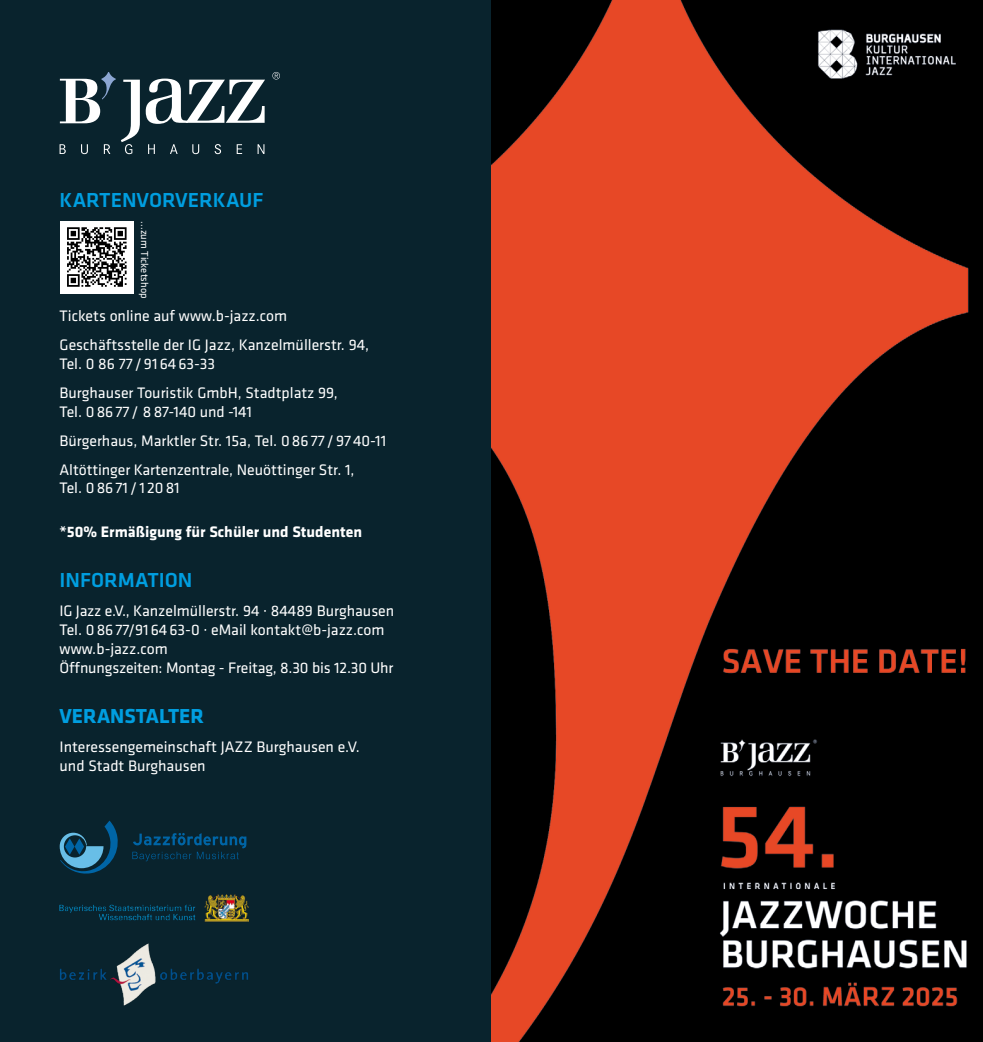
<style>
.page{position:relative;width:983px;height:1042px;background:#fff}
.page>*{position:absolute;margin:0;border:0;box-sizing:border-box;transform-origin:0 0}
.t1{font:500 21px "Klavika Basic";color:#009ee0}
.t2{font:700 21px "Klavika Basic";color:#009ee0}
.t3{font:15.75px/28.9px "Klavika Basic";color:#fff}
.t4{font:700 15.75px "Klavika Basic";color:#fff}
.t5{font:10.5px "Klavika Basic";color:#fff}
</style>
<div class="page">
<div style="left:0;top:0;width:491px;height:1042px;background:#09232d"></div>
<svg style="left:146px;top:79px;width:119px;height:45px"></svg>
<svg style="left:60px;top:72px;width:80px;height:82px"></svg>
<svg style="left:148px;top:144px;width:7px;height:10px"></svg>
<svg style="left:170px;top:144px;width:7px;height:10px"></svg>
<svg style="left:192px;top:144px;width:7px;height:10px"></svg>
<svg style="left:214px;top:144px;width:7px;height:10px"></svg>
<svg style="left:237px;top:144px;width:5px;height:10px"></svg>
<svg style="left:257px;top:144px;width:7px;height:10px"></svg>
<svg style="left:272px;top:72px;width:8px;height:7px"></svg>
<svg style="left:60px;top:820px;width:60px;height:55px"></svg>
<svg style="left:132px;top:833px;width:114px;height:28px"></svg>
<img style="left:46px;top:895px;width:202px;height:33px">
<img style="left:53px;top:928px;width:199px;height:92px">
<img style="left:491px;top:0;width:491px;height:1042px">
<div style="left:60px;top:221px;width:74px;height:73px;background:#fff"></div>
<svg style="left:67px;top:227px;width:60px;height:60px"></svg>
<h1 class="t1" style="left:60px;top:186px;width:205px">KARTENVORVERKAUF</h1>
<p class="t5" style="left:151px;top:221px;width:78px;rotate:90deg">...zum Ticketshop</p>
<p class="t3" style="left:60px;top:301px;width:311px">Tickets online auf www.b-jazz.com<br>Geschäftsstelle der IG Jazz, Kanzelmüllerstr. 94,</p>
<p class="t3" style="left:60px;top:349px;width:280px">Tel. 0 86 77 / 91 64 63-33<br>Burghauser Touristik GmbH, Stadtplatz 99,</p>
<p class="t3" style="left:60px;top:397px;width:328px">Tel. 0 86 77 / 8 87-140 und -141<br>Bürgerhaus, Marktler Str. 15a, Tel. 0 86 77 / 97 40-11<br>Altöttinger Kartenzentrale, Neuöttinger Str. 1,</p>
<p class="t3" style="left:60px;top:473px;width:121px">Tel. 0 86 71 / 1 20 81</p>
<p class="t4" style="left:60px;top:520px;width:304px">*50% Ermäßigung für Schüler und Studenten</p>
<h1 class="t1" style="left:60px;top:566px;width:134px">INFORMATION</h1>
<p class="t3" style="left:60px;top:601px;width:336px;line-height:18.9px">IG Jazz e.V., Kanzelmüllerstr. 94 · 84489 Burghausen Tel. 0 86 77/91 64 63-0 · eMail kontakt@b-jazz.com www.b-jazz.com<br>Öffnungszeiten: Montag - Freitag, 8.30 bis 12.30 Uhr</p>
<h1 class="t2" style="left:60px;top:700px;width:146px">VERANSTALTER</h1>
<p class="t3" style="left:60px;top:736px;width:302px;line-height:18.9px">Interessengemeinschaft JAZZ Burghausen e.V. und Stadt Burghausen</p>
</div>
